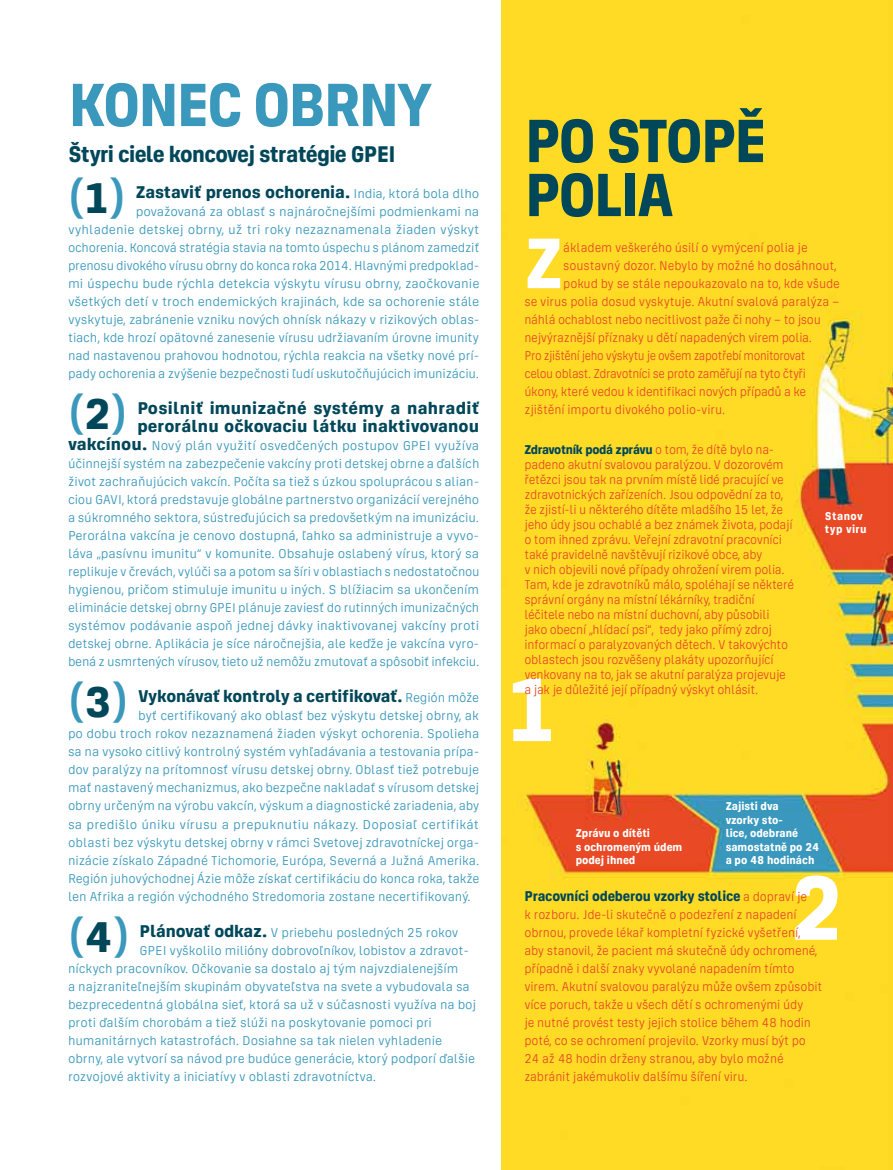
<style>
.page{position:relative;width:893px;height:1170px;background:#fff}
.page>*{position:absolute;margin:0;border:0;box-sizing:border-box;transform-origin:0 0}
.t1{font:700 96px "Unio";color:#fff;scale:.95 1}
.t2{font:700 75.6px "Unio";color:#fff;scale:.95 1}
.t3{font:700 64.5px/54px "Unio";letter-spacing:-.05em;color:#00475a;scale:.95 1}
.t4{font:700 64.5px "Unio";letter-spacing:-.05em;color:#3998bb;scale:.95 1}
.t5{font:700 45.45px "Unio";color:#3998bb}
.t6{font:700 24px "Unio";letter-spacing:-.03em;color:#00475a;scale:.95 1}
.t7{font:700 18px/18px "Unio";letter-spacing:-.01em;color:#00475a}
.t8{font:700 15px "Unio";letter-spacing:-.015em;color:#00475a;scale:.95 1}
.t9{font:13.5px/18px "Unio";letter-spacing:-.01em;color:#3998bb;text-align:justify}
.t10{font:13.5px/15px "Unio";letter-spacing:-.025em;color:#e74925;scale:.95 1}
.t11{font:13.5px "Unio";letter-spacing:-.025em;color:#e74925;scale:.9 1}
.t12{font:13.5px "Unio";letter-spacing:-.025em;color:#e74925;scale:.92 1}
.t13{font:700 12px/13.5px "Unio";color:#fff;scale:.95 1}
.t14{font:700 12px/13.5px "Unio";letter-spacing:.035em;color:#fff;scale:.95 1}
.s1{color:#00475a}
.s2{font-weight:400;font-size:13.5px;color:#3998bb}
.s3{font-weight:700;font-size:18px;color:#00475a}
.s4{font-weight:700;color:#00475a}
.s5{font-weight:400;font-size:13.5px;color:#e74925}
</style>
<div class="page">
<img style="left:501px;top:0;width:392px;height:1169px">
<h3 class="t4" style="left:68px;top:69px;width:384px">KONEC OBRNY</h3>
<h3 class="t6" style="left:68px;top:141px;width:346px">Štyri ciele koncovej stratégie GPEI</h3>
<h3 class="t5" style="left:68px;top:173px;width:59px">(<span class="s1">1</span>)</h3>
<h3 class="t7" style="left:136px;top:183px;width:345px">Zastaviť prenos ochorenia. <span class="s2">I ndia, ktorá bola dlho</span></h3>
<p class="t9" style="left:68px;top:202px;width:413px;text-indent:68px">považovaná za oblasť s najnáročnejšími podmienkami na vyhladenie detskej obrny, už tri roky nezaznamenala žiaden výskyt ochorenia. Koncová stratégia stavia na tomto úspechu s plánom zamedziť prenosu divokého vírusu obrny do konca roka 2014. H lavnými predpoklad&shy;mi úspechu bude rýchla detekcia výskytu vírusu obrny, zaočkovanie všetkých detí v troch endemických krajinách, kde sa ochorenie stále vyskytuje, zabránenie vzniku nových ohnísk nákazy v rizikových oblas&shy;tiach, kde hrozí opätovné zanesenie vírusu udržiavaním úrovne imunity nad nastavenou prahovou hodnotou, rýchla reakcia na všetky nové prí&shy;pady ochorenia a zvýšenie bezpečnosti ľudí uskutočňujúcich imunizáciu.</p>
<h3 class="t5" style="left:68px;top:389px;width:61px">(<span class="s1">2</span>)</h3>
<h3 class="t7" style="left:137px;top:399px;width:343px">Posilniť imunizačné systémy a nahradiť perorálnu očkovaciu látku inaktivovanou</h3>
<p class="t9" style="left:68px;top:436px;width:350px"><span class="s3">vakcínou.</span> N ový plán využití osvedčených postupov GPEI</p>
<p class="t9" style="left:68px;top:436px;width:413px;text-indent:366px">využíva účinnejší systém na zabezpečenie vakcíny proti detskej obrne a ďalších život zachraňujúcich vakcín. Počíta sa tiež s úzkou spoluprácou s alian&shy;ciou GAVI, ktorá predstavuje globálne partnerstvo organizácií verejného a súkromného sektora, sústreďujúcich sa predovšetkým na imunizáciu.<br>Perorálna vakcína je cenovo dostupná, ľahko sa administruje a vyvo&shy;láva „pasívnu imunitu“ v komunite. O bsahuje oslabený vírus, ktorý sa replikuje v črevách, vylúči sa a potom sa šíri v oblastiach s nedostatočnou hygienou, pričom stimuluje imunitu u iných. S blížiacim sa ukončením eliminácie detskej obrny GPEI plánuje zaviesť do rutinných imunizačných systémov podávanie aspoň jednej dávky inaktivovanej vakcíny proti detskej obrne. Aplikácia je síce náročnejšia, ale keďže je vakcína vyro&shy;bená z usmrtených vírusov, tieto už nemôžu zmutovať a spôsobiť infekciu.</p>
<h3 class="t5" style="left:68px;top:677px;width:62px">(<span class="s1">3</span>)</h3>
<h3 class="t7" style="left:138px;top:687px;width:343px">Vykonávať kontroly a certifikovať. <span class="s2">Región môže</span></h3>
<p class="t9" style="left:68px;top:706px;width:413px;text-indent:70px">byť certifikovaný ako oblasť bez výskytu detskej obrny, ak po dobu troch rokov nezaznamená žiaden výskyt ochorenia. Spolieha sa na vysoko citlivý kontrolný systém vyhľadávania a testovania prípa&shy;dov paralýzy na prítomnosť vírusu detskej obrny. O blasť tiež potrebuje mať nastavený mechanizmus, ako bezpečne nakladať s vírusom detskej obrny určeným na výrobu vakcín, výskum a diagnostické zariadenia, aby sa predišlo úniku vírusu a prepuknutiu nákazy. Doposiaľ certifikát oblasti bez výskytu detskej obrny v rámci Svetovej zdravotníckej orga&shy;nizácie získalo Západné Tichomorie, E urópa, Severná a Južná Amerika.<br>Región juhovýchodnej Ázie môže získať certifikáciu do konca roka, takže len Afrika a región východného Stredomoria zostane necertifikovaný.</p>
<h3 class="t5" style="left:68px;top:911px;width:63px">(<span class="s1">4</span>)</h3>
<p class="t9" style="left:140px;top:922px;width:320px"><span class="s3">Plánovať odkaz.</span> V priebehu posledných 25 rokov</p>
<p class="t9" style="left:140px;top:940px;width:331px">GPEI vyškolilo milióny dobrovoľníkov, lobistov a zdravot-</p>
<p class="t9" style="left:68px;top:958px;width:392px">níckych pracovníkov. Očkovanie sa dostalo aj tým najvzdialenejším</p>
<p class="t9" style="left:68px;top:976px;width:403px">a najzraniteľnejším skupinám obyvateľstva na svete a vybudovala sa</p>
<p class="t9" style="left:68px;top:994px;width:410px">bezprecedentná globálna sieť, ktorá sa už v súčasnosti využíva na boj</p>
<p class="t9" style="left:68px;top:1012px;width:365px">proti ďalším chorobám a tiež slúži na poskytovanie pomoci pri</p>
<p class="t9" style="left:68px;top:1030px;width:376px">humanitárnych katastrofách. Dosiahne sa tak nielen vyhladenie</p>
<p class="t9" style="left:68px;top:1048px;width:408px">obrny, ale vytvorí sa návod pre budúce generácie, ktorý podporí ďalšie</p>
<p class="t9" style="left:68px;top:1066px;width:310px">rozvojové aktivity a iniciatívy v oblasti zdravotníctva.</p>
<h3 class="t3" style="left:524px;top:113px;width:257px">PO STOPĚ<br>POLIA</h3>
<h2 class="t2" style="left:524px;top:221px;width:42px">Z</h2>
<p class="t10" style="left:563px;top:240px;width:259px">ákladem veškerého úsilí o vymýcení polia je</p>
<p class="t10" style="left:563px;top:258px;width:289px">soustavný dozor. N ebylo by možné ho dosáhnout,</p>
<p class="t10" style="left:563px;top:276px;width:293px">pokud by se stále nepoukazovalo na to, kde všude</p>
<p class="t10" style="left:524px;top:294px;width:333px">se virus polia dosud vyskytuje. Akutní svalová paralýza –</p>
<p class="t10" style="left:524px;top:312px;width:314px">náhlá ochablost nebo necitlivost paže či nohy – to jsou</p>
<p class="t10" style="left:524px;top:330px;width:304px">nejvýraznější příznaky u dětí napadených virem polia.</p>
<p class="t11" style="left:524px;top:348px;width:314px">P ro zjištění jeho výskytu je ovšem zapotřebí monitorovat</p>
<p class="t12" style="left:524px;top:366px;width:307px">celou oblast. Zdravotníci se proto zaměřují na tyto čtyři</p>
<p class="t10" style="left:524px;top:384px;width:298px">úkony, které vedou k identifikaci nových případů a ke</p>
<p class="t10" style="left:524px;top:402px;width:213px">zjištění importu divokého polio-viru.</p>
<p class="t10" style="left:524px;top:442px;width:285px"><span class="s4">Zdravotník podá zprávu</span> o tom, že dítě bylo na&shy;padeno akutní svalovou paralýzou. V dozorovém řetězci jsou tak na prvním místě lidé pracující ve zdravotnických zařízeních. Jsou odpovědní za to, že zjistí- li u některého dítěte mladšího 15 let, že jeho údy jsou ochablé a bez známek života, podají o tom ihned zprávu. Veřejní zdravotní pracovníci také pravidelně navštěvují rizikové obce, aby<br>v nich objevili nové případy ohrožení virem polia.<br>Tam, kde je zdravotníků málo, spoléhají se některé správní orgány na místní lékárníky, tradiční léčitele nebo na místní duchovní, aby působili jako obecní „hlídací psi“, tedy jako přímý zdroj informací o paralyzovaných dětech. V takovýchto oblastech jsou rozvěšeny plakáty upozorňující venkovany na to, jak se akutní paralýza projevuje a jak je důležité její případný výskyt ohlásit.</p>
<h1 class="t1" style="left:506px;top:656px;width:55px">1</h1>
<p class="t14" style="left:825px;top:509px;width:45px">Stanov typ viru</p>
<p class="t13" style="left:576px;top:826px;width:114px">Zprávu o dítěti<br>s ochromeným údem podej ihned</p>
<p class="t13" style="left:726px;top:799px;width:100px">Zajisti dva<br>vzorky sto-<br>lice, odebrané samostatně po 24 a po 48 hodinách</p>
<h1 class="t1" style="left:789px;top:854px;width:59px">2</h1>
<p class="t8" style="left:524px;top:887px;width:299px">Pracovníci odeberou vzorky stolice <span class="s5">a dopraví je</span></p>
<p class="t10" style="left:524px;top:904px;width:315px;line-height:18px">k rozboru. Jde-li skutečně o podezření z napadení obrnou, provede lékař kompletní fyzické vyšetření, aby stanovil, že pacient má skutečně údy ochromené, případně i další znaky vyvolané napadením tímto virem. Akutní svalovou paralýzu může ovšem způsobit více poruch, takže u všech dětí s ochromenými údy<br>je nutné provést testy jejich stolice během 48 hodin poté, co se ochromení projevilo. Vzorky musí být po 24 až 48 hodin drženy stranou, aby bylo možné zabránit jakémukoliv dalšímu šíření viru.</p>
</div>
